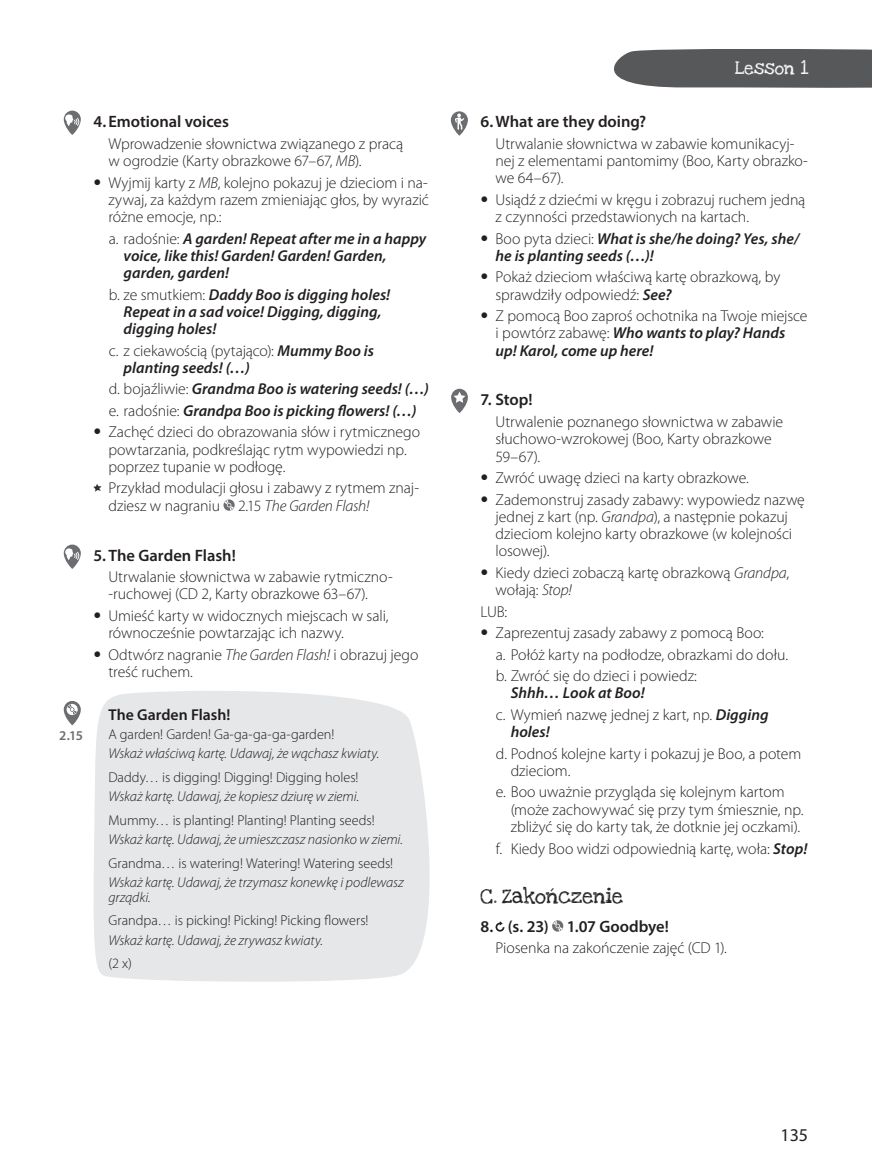
<style>
.page{position:relative;width:872px;height:1170px;background:#fff}
.page>*{position:absolute;margin:0;border:0;box-sizing:border-box;transform-origin:0 0}
.t1{font:18px "Myriad Pro";color:#231f20}
.t2{font:600 16.5px "Myriad Pro";color:#231f20}
.t3{font:300 15.75px/17.2px "Myriad Pro";color:#231f20}
.t4{font:italic 600 15.75px/17.2px "Myriad Pro";color:#231f20}
.t5{font:600 15.75px "Myriad Pro";color:#231f20}
.t6{font:15.75px "Love Ya Like A Sister";letter-spacing:-.005em;color:#231f20}
.t7{font:italic 300 14.25px/15px "Myriad Pro";letter-spacing:-.005em;color:#231f20}
.t8{font:300 14.25px "Myriad Pro";letter-spacing:-.005em;color:#231f20}
.t9{font:13.5px "Love Ya Like A Sister";letter-spacing:.01em;color:#fff}
.t10{font:600 13.5px "Myriad Pro";color:#6c6d70}
.s1{font-style:italic}
.s2{font-family:"Vogue";font-weight:400}
.s3{font-weight:300;font-style:normal}
.s4{font-family:"Love Ya Like A Sister";font-weight:400;font-size:10.5px}
.s5{font-family:"Vogue";font-weight:400;font-style:normal}
.s6{font-weight:600;font-style:italic}
</style>
<div class="page">
<svg style="left:614px;top:49px;width:258px;height:39px;background:#606163"></svg>
<svg style="left:223px;top:499px;width:12px;height:11px"></svg>
<svg style="left:64px;top:111px;width:17px;height:24px"></svg>
<svg style="left:64px;top:544px;width:17px;height:24px"></svg>
<svg style="left:64px;top:701px;width:17px;height:24px"></svg>
<div style="left:94px;top:691px;width:336px;height:291px;background:#e6e7e9"></div>
<svg style="left:495px;top:921px;width:9px;height:10px"></svg>
<svg style="left:552px;top:920px;width:11px;height:11px"></svg>
<svg style="left:451px;top:111px;width:17px;height:25px"></svg>
<svg style="left:451px;top:389px;width:17px;height:24px"></svg>
<p class="t10" style="left:59px;top:727px;width:25px">2.15</p>
<p class="t2" style="left:94px;top:111px;width:137px">4. Emotional voices</p>
<p class="t3" style="left:108px;top:135px;width:296px">Wprowadzenie słownictwa związanego z pracą w ogrodzie (Karty obrazkowe 67–67, <span class="s1">MB</span>).</p>
<p class="t3" style="left:108px;top:173px;width:322px;text-align:justify;text-indent:-15px"><span class="s2">•</span> Wyjmij karty z <span class="s1">MB</span>, kolejno pokazuj je dzieciom i na&shy;zywaj, za każdym razem zmieniając głos, by wyrazić różne emocje, np.:</p>
<p class="t4" style="left:124px;top:229px;width:304px;text-indent:-15px"><span class="s3">a. radośnie:</span> A garden! Repeat after me in a happy voice, like this! Garden! Garden! Garden, garden, garden!</p>
<p class="t4" style="left:124px;top:285px;width:268px;text-indent:-15px"><span class="s3">b. ze smutkiem:</span> Daddy Boo is digging holes!<br>Repeat in a sad voice! Digging, digging, digging holes!</p>
<p class="t4" style="left:124px;top:341px;width:252px;text-indent:-15px"><span class="s3">c. z ciekawością (pytająco):</span> Mummy Boo is planting seeds! (…)</p>
<p class="t4" style="left:109px;top:378px;width:322px;line-height:21.5px"><span class="s3">d. bojaźliwie:</span> Grandma Boo is watering seeds! (…) <span class="s3">e. radośnie:</span> Grandpa Boo is picking flowers! (…)</p>
<p class="t3" style="left:108px;top:423px;width:313px;text-indent:-15px"><span class="s2">•</span> Zachęć dzieci do obrazowania słów i rytmicznego powtarzania, podkreślając rytm wypowiedzi np. poprzez tupanie w podłogę.</p>
<p class="t3" style="left:108px;top:479px;width:312px;text-indent:-15px"><span class="s4">*</span> Przykład modulacji głosu i zabawy z rytmem znaj&shy;dziesz w nagraniu 2.15 <span class="s1">The Garden Flash!</span></p>
<p class="t2" style="left:94px;top:544px;width:144px">5. The Garden Flash!</p>
<p class="t3" style="left:108px;top:568px;width:286px">Utrwalanie słownictwa w zabawie rytmiczno--ruchowej (CD 2, Karty obrazkowe 63–67).</p>
<p class="t3" style="left:108px;top:606px;width:281px;text-indent:-15px"><span class="s2">•</span> Umieść karty w widocznych miejscach w sali, równocześnie powtarzając ich nazwy.</p>
<p class="t3" style="left:108px;top:645px;width:311px;text-indent:-15px"><span class="s2">•</span> Odtwórz nagranie <span class="s1">The Garden Flash!</span> i obrazuj jego treść ruchem.</p>
<p class="t5" style="left:108px;top:704px;width:123px">The Garden Flash!</p>
<p class="t8" style="left:108px;top:725px;width:227px">A garden! Garden! Ga-ga-ga-ga-garden!</p>
<p class="t7" style="left:108px;top:746px;width:272px">Wskaż właściwą kartę. Udawaj, że wąchasz kwiaty.</p>
<p class="t8" style="left:108px;top:768px;width:252px">Daddy… is digging! Digging! Digging holes!</p>
<p class="t7" style="left:108px;top:788px;width:252px">Wskaż kartę. Udawaj, że kopiesz dziurę w ziemi.</p>
<p class="t8" style="left:108px;top:811px;width:268px">Mummy… is planting! Planting! Planting seeds!</p>
<p class="t7" style="left:108px;top:831px;width:296px">Wskaż kartę. Udawaj, że umieszczasz nasionko w ziemi.</p>
<p class="t8" style="left:108px;top:854px;width:286px">Grandma… is watering! Watering! Watering seeds!</p>
<p class="t7" style="left:108px;top:874px;width:297px">Wskaż kartę. Udawaj, że trzymasz konewkę i podlewasz grządki.</p>
<p class="t8" style="left:108px;top:911px;width:261px">Grandpa… is picking! Picking! Picking flowers!</p>
<p class="t7" style="left:108px;top:932px;width:216px">Wskaż kartę. Udawaj, że zrywasz kwiaty.</p>
<p class="t8" style="left:108px;top:954px;width:25px">(2 x)</p>
<p class="t9" style="left:735px;top:57px;width:75px">Lesson 1</p>
<p class="t2" style="left:480px;top:111px;width:167px">6.What are they doing?</p>
<p class="t3" style="left:495px;top:135px;width:314px">Utrwalanie słownictwa w zabawie komunikacyj&shy;nej z elementami pantomimy (Boo, Karty obrazko&shy;we 64–67).</p>
<p class="t3" style="left:495px;top:191px;width:311px;text-indent:-15px"><span class="s2">•</span> Usiądź z dziećmi w kręgu i zobrazuj ruchem jedną z czynności przedstawionych na kartach.</p>
<p class="t4" style="left:495px;top:229px;width:305px;text-indent:-15px"><span class="s5">•</span> <span class="s3">Boo pyta dzieci:</span> What is she/he doing? Yes, she/ he is planting seeds (…)!</p>
<p class="t3" style="left:495px;top:268px;width:286px;text-indent:-15px"><span class="s2">•</span> Pokaż dzieciom właściwą kartę obrazkową, by sprawdziły odpowiedź: <span class="s6">See?</span></p>
<p class="t3" style="left:495px;top:307px;width:313px;text-indent:-15px"><span class="s2">•</span> Z pomocą Boo zaproś ochotnika na Twoje miejsce i powtórz zabawę: <span class="s6">Who wants to play? Hands up! Karol, come up here!</span></p>
<p class="t2" style="left:480px;top:389px;width:53px">7. Stop!</p>
<p class="t3" style="left:495px;top:413px;width:289px">Utrwalenie poznanego słownictwa w zabawie słuchowo-wzrokowej (Boo, Karty obrazkowe<br>59–67).</p>
<p class="t3" style="left:480px;top:469px;width:270px"><span class="s2">•</span> Zwróć uwagę dzieci na karty obrazkowe.</p>
<p class="t3" style="left:495px;top:490px;width:311px;text-indent:-15px"><span class="s2">•</span> Zademonstruj zasady zabawy: wypowiedz nazwę jednej z kart (np. <span class="s1">Grandpa</span>), a następnie pokazuj dzieciom kolejno karty obrazkowe (w kolejności losowej).</p>
<p class="t3" style="left:495px;top:563px;width:295px;text-indent:-15px"><span class="s2">•</span> Kiedy dzieci zobaczą kartę obrazkową <span class="s1">Grandpa</span>, wołają: <span class="s1">Stop!</span></p>
<p class="t3" style="left:480px;top:602px;width:28px">LUB:</p>
<p class="t3" style="left:496px;top:622px;width:294px;line-height:21.5px;text-indent:-15px"><span class="s2">•</span> Zaprezentuj zasady zabawy z pomocą Boo:<br>a. Połóż karty na podłodze, obrazkami do dołu. b. Zwróć się do dzieci i powiedz:</p>
<p class="t3" style="left:496px;top:682px;width:274px;line-height:21.5px;text-indent:15px"><span class="s6">Shhh… Look at Boo!<br></span>c. Wymień nazwę jednej z kart, np. <span class="s6">Digging</span></p>
<p class="t4" style="left:510px;top:722px;width:41px">holes!</p>
<p class="t3" style="left:510px;top:744px;width:292px;text-indent:-15px">d. Podnoś kolejne karty i pokazuj je Boo, a potem dzieciom.</p>
<p class="t3" style="left:510px;top:783px;width:294px;text-indent:-15px">e. Boo uważnie przygląda się kolejnym kartom (może zachowywać się przy tym śmiesznie, np. zbliżyć się do karty tak, że dotknie jej oczkami).</p>
<p class="t3" style="left:496px;top:839px;width:313px">f. Kiedy Boo widzi odpowiednią kartę, woła: <span class="s6">Stop!</span></p>
<p class="t6" style="left:480px;top:883px;width:144px">C. Zakończenie</p>
<p class="t2" style="left:480px;top:915px;width:190px">8. (s. 23) 1.07 Goodbye!</p>
<p class="t3" style="left:495px;top:939px;width:233px">Piosenka na zakończenie zajęć (CD 1).</p>
<p class="t1" style="left:780px;top:1123px;width:29px">135</p>
</div>
